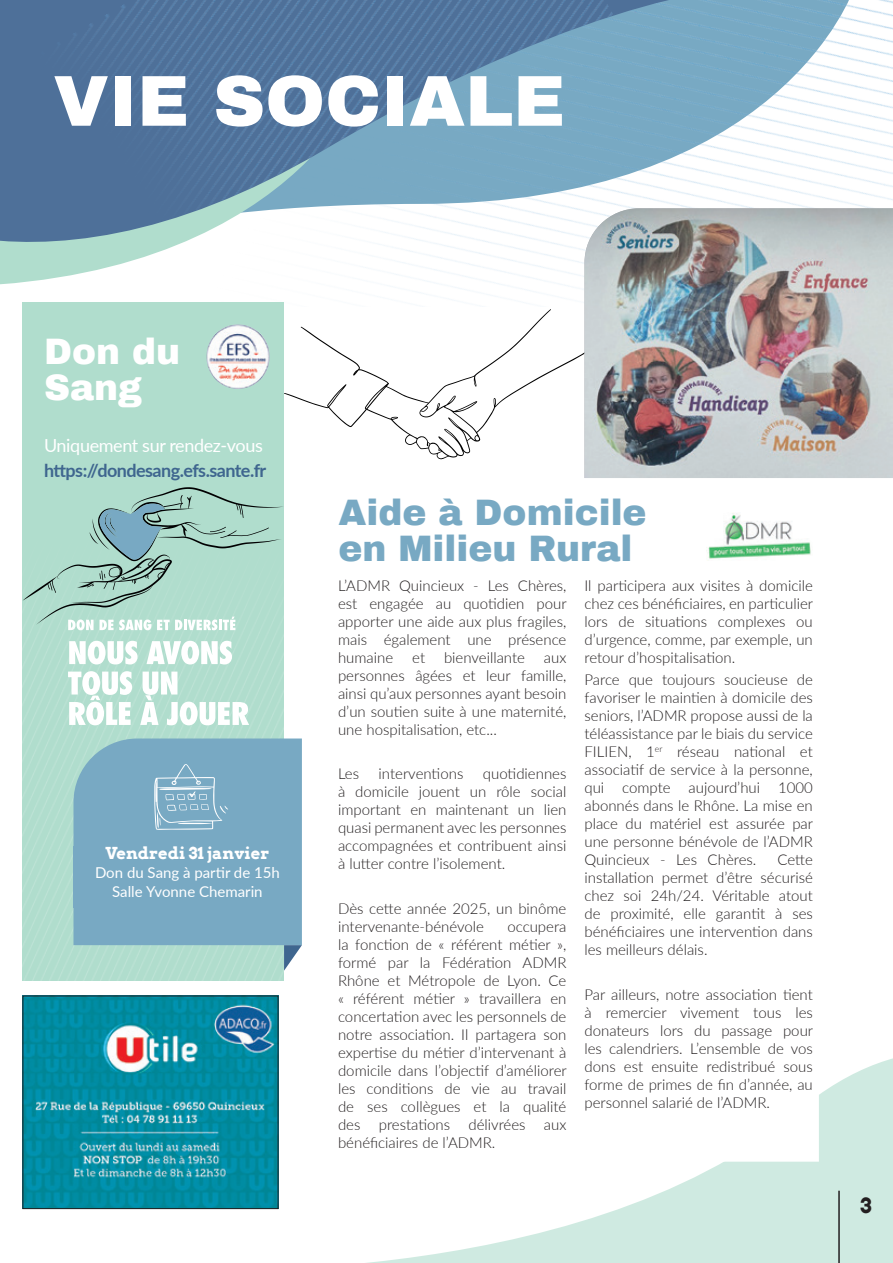
<style>
.page{position:relative;width:893px;height:1263px;background:#fff}
.page>*{position:absolute;margin:0;border:0;box-sizing:border-box;transform-origin:0 0}
.t1{font:900 72px "Archivo";color:#fff}
.t2{font:900 36px/36px "Archivo";color:#78a9c3}
.t3{font:900 36px/36px "Archivo";color:#fff}
.t4{font:700 21px "Arvo";color:#231f20}
.t5{font:700 18px "Lato";letter-spacing:-.03em;color:#3f668f}
.t6{font:18px "Lato";letter-spacing:-.02em;color:#fff}
.t7{font:700 16.5px "Arvo";color:#fff}
.t8{font:300 15px/18px "Lato";color:#231f20;text-align:justify}
.t9{font:15px/19.2px "Lato";color:#fff;text-align:center}
</style>
<div class="page">
<svg style="left:156px;top:1050px;width:737px;height:213px"></svg>
<hr style="left:838px;top:1191px;width:2px;height:72px;background:#231f20">
<img style="left:369px;top:0;width:524px;height:303px">
<svg style="left:0;top:250px;width:367px;height:113px"></svg>
<svg style="left:0;top:0;width:751px;height:250px;fill:#78a9c3"></svg>
<img style="left:0;top:0;width:614px;height:247px">
<svg style="left:284px;top:309px;width:300px;height:150px"></svg>
<div style="left:23px;top:302px;width:261px;height:679px;background:#b0ddcd"></div>
<img style="left:584px;top:208px;width:309px;height:270px">
<svg style="left:329px;top:1050px;width:493px;height:115px"></svg>
<img style="left:206px;top:324px;width:64px;height:65px;border-radius:32px">
<img style="left:706px;top:513px;width:105px;height:48px">
<div style="left:73px;top:738px;width:229px;height:207px;background:#78a9c3"></div>
<div style="left:74px;top:846px;width:227px;height:62px;background:#78a9c3"></div>
<svg style="left:154px;top:763px;width:75px;height:67px;background:#8bb5cb"></svg>
<svg style="left:284px;top:945px;width:18px;height:26px"></svg>
<img style="left:25px;top:997px;width:251px;height:210px">
<div style="left:23px;top:995px;width:255px;height:214px;border:1px solid #231f20"></div>
<svg style="left:69px;top:641px;width:69px;height:23px"></svg>
<svg style="left:147px;top:641px;width:85px;height:23px"></svg>
<svg style="left:68px;top:671px;width:64px;height:54px"></svg>
<svg style="left:140px;top:671px;width:109px;height:54px"></svg>
<svg style="left:23px;top:487px;width:261px;height:143px;background:#a7d0c4"></svg>
<h1 class="t1" style="left:53px;top:57px;width:513px">VIE SOCIALE</h1>
<h2 class="t3" style="left:44px;top:333px;width:138px">Don du<br>Sang</h2>
<p class="t6" style="left:44px;top:432px;width:220px">Uniquement sur rendez-vous</p>
<p class="t5" style="left:44px;top:458px;width:224px">https://dondesang.efs.sante.fr</p>
<p class="t7" style="left:106px;top:842px;width:165px">Vendredi 31 janvier</p>
<p class="t9" style="left:95px;top:862px;width:186px">Don du Sang à partir de 15h<br>Salle Yvonne Chemarin</p>
<h2 class="t2" style="left:339px;top:494px;width:310px">Aide à Domicile en Milieu Rural</h2>
<p class="t8" style="left:338px;top:576px;width:230px">L’ADMR Quincieux - Les Chères, est engagée au quotidien pour apporter une aide aux plus fragiles, mais également une présence humaine</p>
<p class="t8" style="left:584px;top:576px;width:230px">Il participera aux visites à domicile chez ces bénéficiaires, en particulier lors de situations complexes ou d’urgence, comme, par exemple, un retour d’hospitalisation.</p>
<p class="t8" style="left:584px;top:670px;width:230px">Parce que toujours soucieuse de favoriser le maintien à domicile des seniors, l’ADMR propose aussi de la téléassistance par le biais du service FILIEN, 1<sup>er</sup> réseau national et associatif de service à la personne, qui compte aujourd’hui 1000 abonnés dans le Rhône. La mise en place du matériel est assurée par une personne bénévole de l’ADMR Quincieux - Les Chères.</p>
<p class="t8" style="left:412px;top:648px;width:14px">et</p>
<p class="t8" style="left:444px;top:648px;width:83px">bienveillante</p>
<p class="t8" style="left:338px;top:648px;width:230px;text-indent:206px">aux personnes âgées et leur famille, ainsi qu’aux personnes ayant besoin d’un soutien suite à une maternité, une hospitalisation, etc...</p>
<p class="t8" style="left:338px;top:764px;width:23px">Les</p>
<p class="t8" style="left:379px;top:764px;width:86px">interventions</p>
<p class="t8" style="left:338px;top:764px;width:230px;text-indent:145px">quotidiennes à domicile jouent un rôle social important en maintenant un lien quasi permanent avec les personnes accompagnées et contribuent ainsi à lutter contre l’isolement.</p>
<p class="t8" style="left:338px;top:899px;width:230px">Dès cette année 2025, un binôme intervenante-bénévole</p>
<p class="t8" style="left:584px;top:850px;width:230px;text-indent:193px">Cette installation permet d’être sécurisé chez soi 24h/24. Véritable atout de proximité, elle garantit à ses bénéficiaires une intervention dans les meilleurs délais.</p>
<p class="t8" style="left:584px;top:985px;width:230px">Par ailleurs, notre association tient à remercier vivement tous les donateurs lors du passage pour les calendriers. L’ensemble de vos dons est ensuite redistribué sous forme de primes de fin d’année, au personnel salarié de l’ADMR.</p>
<p class="t8" style="left:338px;top:917px;width:230px;text-indent:169px">occupera la fonction de « référent métier », formé par la Fédération ADMR Rhône et Métropole de Lyon. Ce « référent métier » travaillera en concertation avec les personnels de notre association. Il partagera son expertise du métier d’intervenant à domicile dans l’objectif d’améliorer les conditions de vie au travail de ses collègues et la qualité des prestations délivrées aux bénéficiaires de l’ADMR.</p>
<h3 class="t4" style="left:860px;top:1192px;width:13px">3</h3>
</div>
